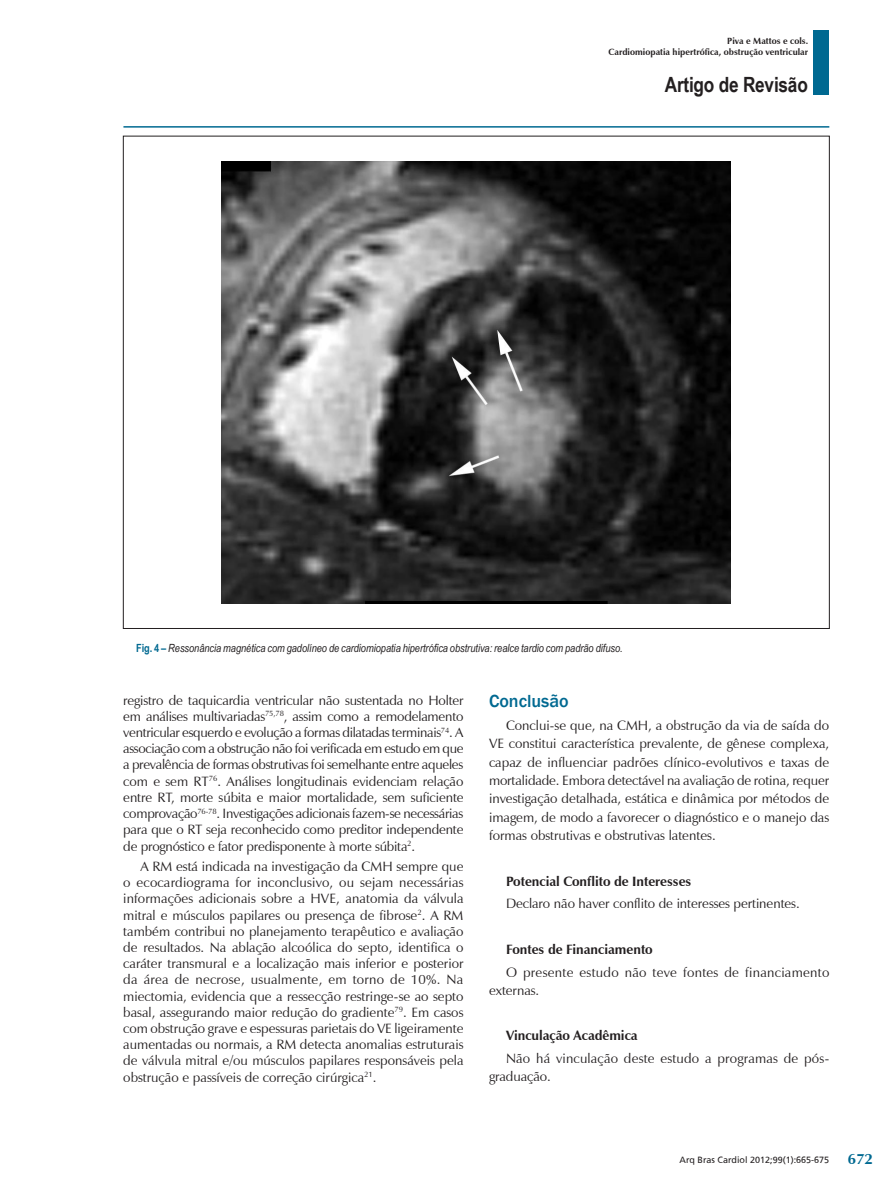
<style>
.page{position:relative;width:893px;height:1191px;background:#fff}
.page>*{position:absolute;margin:0;border:0;box-sizing:border-box;transform-origin:0 0}
.t1{font:700 21px "Arial Narrow";letter-spacing:-.01em;color:#231f20}
._02_-_TITULO_-_MATER{font:500 18px "Franklin Gothic";color:#006991}
.t2{font:700 15px "Zapf Humanist 601 BT";color:#006991}
._01-TEXTO_BASICO{font:13.5px/16.2px "Zapf Humanist 601 BT";color:#231f20;text-align:justify}
._01-TEXTO_BASICO-2{font:700 13.5px "Zapf Humanist 601 BT";letter-spacing:-.005em;color:#231f20}
._01-TEXTO_BASICO-3{font:13.5px/18.5px "Zapf Humanist 601 BT";letter-spacing:.02em;color:#231f20}
._06_-_LEGENDA_FIGURA{font:italic 11.25px "Arial Narrow";color:#231f20}
.t3{font:700 9px "Zapf Humanist 601 BT";color:#231f20}
.t4{font:9px "Frutiger";color:#231f20}
.s1{font-weight:700;font-style:normal;color:#006991}
</style>
<div class="page">
<hr style="left:123px;top:126px;width:706px;height:2px;background:#006991">
<div style="left:813px;top:30px;width:16px;height:64px;background:#006991"></div>
<img style="left:222px;top:161px;width:509px;height:442px">
<p class="t3" style="left:727px;top:36px;width:82px">Piva e Mattos e cols.</p>
<p class="t3" style="left:608px;top:47px;width:201px">Cardiomiopatia hipertrófica, obstrução ventricular</p>
<h1 class="t1" style="left:665px;top:69px;width:145px">Artigo de Revisão</h1>
<p class="_06_-_LEGENDA_FIGURA" style="left:136px;top:640px;width:488px"><span class="s1">Fig. 4 –</span> Ressonância magnética com gadolíneo de cardiomiopatia hipertrófica obstrutiva: realce tardio com padrão difuso.</p>
<p class="_01-TEXTO_BASICO" style="left:123px;top:692px;width:342px">registro de taquicardia ventricular não sustentada no Holter em análises multivariadas<sup>75,78</sup>, assim como a remodelamento ventricular esquerdo e evolução a formas dilatadas terminais<sup>74</sup>. A associação com a obstrução não foi verificada em estudo em que a prevalência de formas obstrutivas foi semelhante entre aqueles com e sem RT<sup>76</sup>. Análises longitudinais evidenciam relação entre RT, morte súbita e maior mortalidade, sem suficiente comprovação<sup>76-78</sup>. Investigações adicionais fazem-se necessárias para que o RT seja reconhecido como preditor independente de prognóstico e fator predisponente à morte súbita<sup>2</sup>.</p>
<p class="_01-TEXTO_BASICO" style="left:123px;top:858px;width:342px;text-indent:17px">A RM está indicada na investigação da CMH sempre que o ecocardiograma for inconclusivo, ou sejam necessárias informações adicionais sobre a HVE, anatomia da válvula mitral e músculos papilares ou presença de fibrose<sup>2</sup>. A RM também contribui no planejamento terapêutico e avaliação de resultados. Na ablação alcoólica do septo, identifica o caráter transmural e a localização mais inferior e posterior da área de necrose, usualmente, em torno de 10%. Na miectomia, evidencia que a ressecção restringe-se ao septo basal, assegurando maior redução do gradiente<sup>79</sup>. Em casos com obstrução grave e espessuras parietais do VE ligeiramente aumentadas ou normais, a RM detecta anomalias estruturais de válvula mitral e/ou músculos papilares responsáveis pela obstrução e passíveis de correção cirúrgica<sup>21</sup>.</p>
<p class="_02_-_TITULO_-_MATER" style="left:489px;top:690px;width:81px">Conclusão</p>
<p class="_01-TEXTO_BASICO" style="left:489px;top:716px;width:342px;line-height:18.5px;text-indent:17px">Conclui-se que, na CMH, a obstrução da via de saída do VE constitui característica prevalente, de gênese complexa, capaz de influenciar padrões clínico-evolutivos e taxas de mortalidade. Embora detectável na avaliação de rotina, requer investigação detalhada, estática e dinâmica por métodos de imagem, de modo a favorecer o diagnóstico e o manejo das formas obstrutivas e obstrutivas latentes.</p>
<p class="_01-TEXTO_BASICO-2" style="left:506px;top:872px;width:187px">Potencial Conflito de Interesses</p>
<p class="_01-TEXTO_BASICO" style="left:506px;top:895px;width:295px">Declaro não haver conflito de interesses pertinentes.</p>
<p class="_01-TEXTO_BASICO-2" style="left:506px;top:940px;width:148px">Fontes de Financiamento</p>
<p class="_01-TEXTO_BASICO-3" style="left:489px;top:962px;width:342px;text-indent:17px">O presente estudo não teve fontes de financiamento externas.</p>
<p class="_01-TEXTO_BASICO-2" style="left:506px;top:1027px;width:133px">Vinculação Acadêmica</p>
<p class="_01-TEXTO_BASICO" style="left:489px;top:1049px;width:342px;line-height:18.5px;text-indent:17px">Não há vinculação deste estudo a programas de pós&shy;graduação.</p>
<p class="t4" style="left:680px;top:1154px;width:151px">Arq Bras Cardiol 2012;99(1):665-675</p>
<p class="t2" style="left:848px;top:1149px;width:26px">672</p>
</div>
